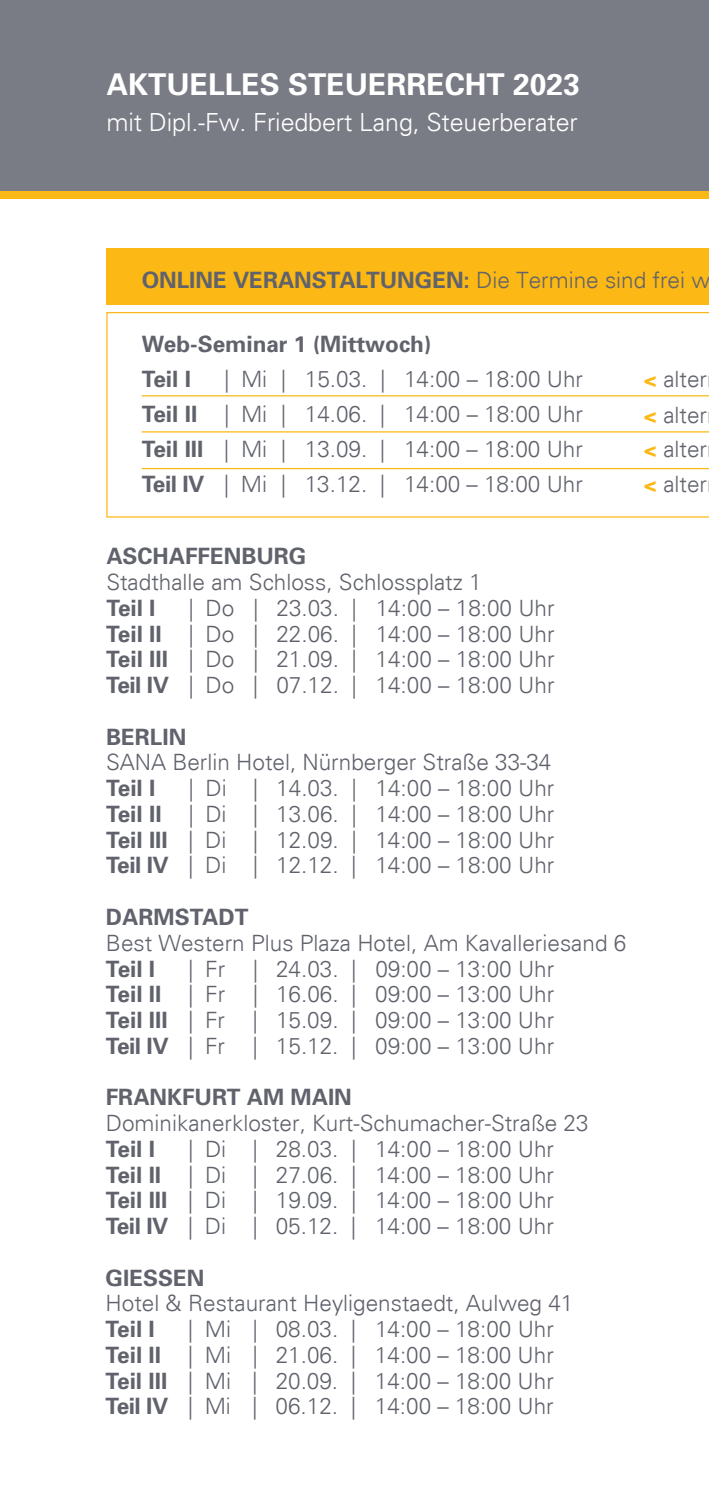
<style>
.page{position:relative;width:709px;height:1489px;background:#fff}
.page>*{position:absolute;margin:0;border:0;box-sizing:border-box;transform-origin:0 0}
.t1{font:700 30px "Univers";color:#fff}
.t2{font:300 25px "Univers";letter-spacing:-.005em;color:#fff}
.t3{font:300 22.5px/25.8px "Univers";color:#60626c;text-align:justify}
.t4{font:700 22.5px "Univers";color:#60626c}
.s1{font-weight:300}
.s2{font-weight:700}
.s3{font-weight:700;color:#fcb814}
</style>
<div class="page">
<div style="left:0;top:0;width:709px;height:191px;background:#797b85"></div>
<div style="left:0;top:191px;width:709px;height:7px;background:#fcb814"></div>
<div style="left:106px;top:248px;width:603px;height:57px;background:#fcb814"></div>
<svg style="left:106px;top:312px;width:603px;height:206px"></svg>
<hr style="left:142px;top:395px;width:567px;height:1px;background:#fcb814">
<hr style="left:142px;top:431px;width:567px;height:1px;background:#fcb814">
<hr style="left:142px;top:468px;width:567px;height:1px;background:#fcb814">
<h1 class="t1" style="left:106px;top:65px;width:475px">AKTUELLES STEUERRECHT 2023</h1>
<p class="t2" style="left:106px;top:107px;width:473px">mit Dipl.-Fw. Friedbert Lang, Steuerberater</p>
<p class="t4" style="left:142px;top:265px;width:570px">ONLINE VERANSTALTUNGEN: <span class="s1">Die Termine sind frei w</span></p>
<p class="t4" style="left:142px;top:329px;width:291px">Web-Seminar 1 (Mittwoch)</p>
<p class="t3" style="left:142px;top:361px;width:443px;line-height:35px;text-indent:83px">| Mi | 15.03. | 14:00 – 18:00 Uhr <span class="s2">Teil II</span> | Mi | 14.06. | 14:00 – 18:00 Uhr <span class="s2">Teil III</span> | Mi | 13.09. | 14:00 – 18:00 Uhr <span class="s2">Teil IV</span> | Mi | 13.12. | 14:00 – 18:00 Uhr</p>
<p class="t4" style="left:142px;top:364px;width:51px">Teil I</p>
<p class="t3" style="left:644px;top:361px;width:65px;line-height:35px"><span class="s3">&lt;</span> alter <span class="s3">&lt;</span> alter <span class="s3">&lt;</span> alter <span class="s3">&lt;</span> alter</p>
<p class="t4" style="left:106px;top:542px;width:202px">ASCHAFFENBURG</p>
<p class="t3" style="left:106px;top:569px;width:377px">Stadthalle am Schloss, Schlossplatz 1</p>
<p class="t4" style="left:106px;top:593px;width:51px">Teil I</p>
<p class="t3" style="left:106px;top:595px;width:450px;text-indent:83px">| Do | 23.03. | 14:00 – 18:00 Uhr <span class="s2">Teil II</span> | Do | 22.06. | 14:00 – 18:00 Uhr <span class="s2">Teil III</span> | Do | 21.09. | 14:00 – 18:00 Uhr <span class="s2">Teil IV</span> | Do | 07.12. | 14:00 – 18:00 Uhr</p>
<p class="t4" style="left:106px;top:722px;width:82px">BERLIN</p>
<p class="t3" style="left:106px;top:749px;width:447px">SANA Berlin Hotel, Nürnberger Straße 33-34</p>
<p class="t4" style="left:106px;top:773px;width:51px">Teil I</p>
<p class="t3" style="left:106px;top:775px;width:450px;text-indent:83px">| Di | 14.03. | 14:00 – 18:00 Uhr <span class="s2">Teil II</span> | Di | 13.06. | 14:00 – 18:00 Uhr <span class="s2">Teil III</span> | Di | 12.09. | 14:00 – 18:00 Uhr <span class="s2">Teil IV</span> | Di | 12.12. | 14:00 – 18:00 Uhr</p>
<p class="t4" style="left:106px;top:902px;width:144px">DARMSTADT</p>
<p class="t3" style="left:106px;top:929px;width:522px">Best Western Plus Plaza Hotel, Am Kavalleriesand 6</p>
<p class="t4" style="left:106px;top:954px;width:51px">Teil I</p>
<p class="t3" style="left:106px;top:955px;width:450px;text-indent:83px">| Fr | 24.03. | 09:00 – 13:00 Uhr <span class="s2">Teil II</span> | Fr | 16.06. | 09:00 – 13:00 Uhr <span class="s2">Teil III</span> | Fr | 15.09. | 09:00 – 13:00 Uhr <span class="s2">Teil IV</span> | Fr | 15.12. | 09:00 – 13:00 Uhr</p>
<p class="t4" style="left:106px;top:1082px;width:247px">FRANKFURT AM MAIN</p>
<p class="t3" style="left:106px;top:1110px;width:484px">Dominikanerkloster, Kurt-Schumacher-Straße 23</p>
<p class="t4" style="left:106px;top:1134px;width:51px">Teil I</p>
<p class="t3" style="left:106px;top:1135px;width:450px;text-indent:83px">| Di | 28.03. | 14:00 – 18:00 Uhr <span class="s2">Teil II</span> | Di | 27.06. | 14:00 – 18:00 Uhr <span class="s2">Teil III</span> | Di | 19.09. | 14:00 – 18:00 Uhr <span class="s2">Teil IV</span> | Di | 05.12. | 14:00 – 18:00 Uhr</p>
<p class="t4" style="left:106px;top:1262px;width:100px">GIESSEN</p>
<p class="t3" style="left:106px;top:1290px;width:469px">Hotel &amp; Restaurant Heyligenstaedt, Aulweg 41</p>
<p class="t4" style="left:106px;top:1314px;width:51px">Teil I</p>
<p class="t3" style="left:105px;top:1316px;width:450px;text-indent:83px">| Mi | 08.03. | 14:00 – 18:00 Uhr <span class="s2">Teil II</span> | Mi | 21.06. | 14:00 – 18:00 Uhr <span class="s2">Teil III</span> | Mi | 20.09. | 14:00 – 18:00 Uhr <span class="s2">Teil IV</span> | Mi | 06.12. | 14:00 – 18:00 Uhr</p>
</div>
